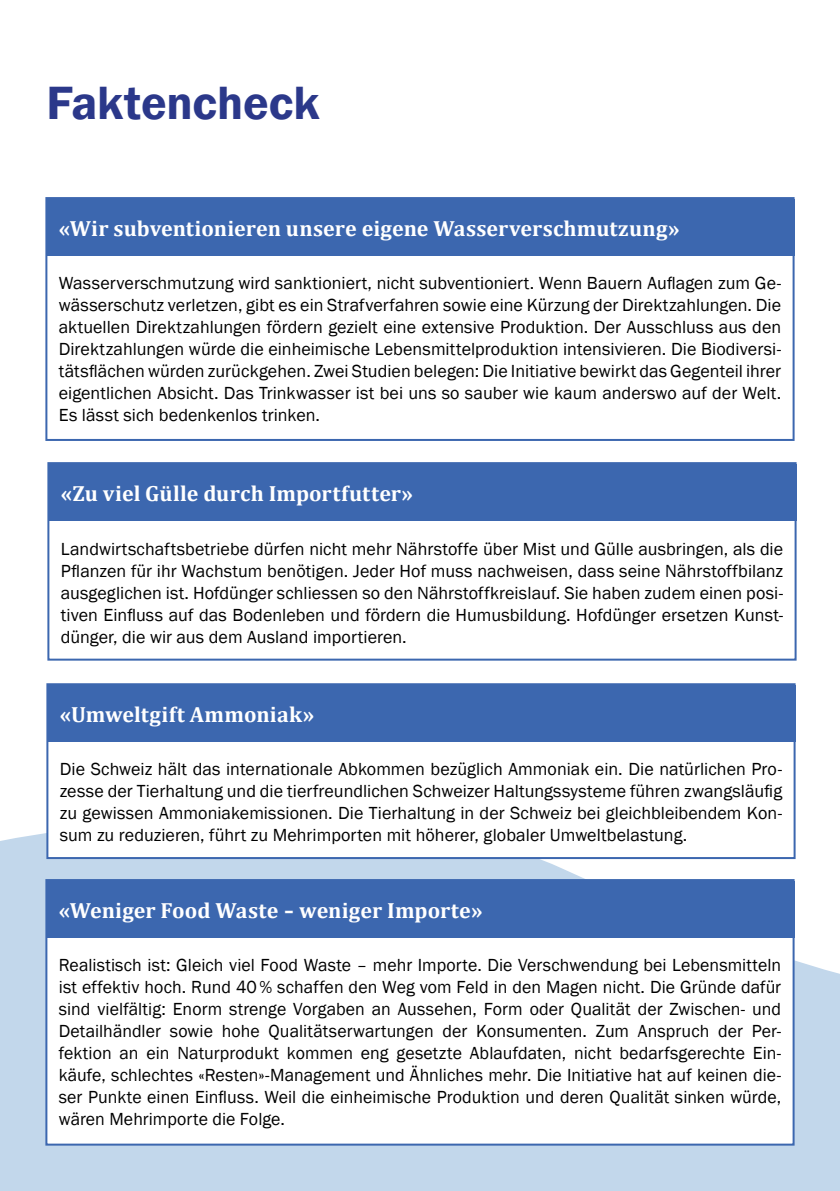
<style>
.page{position:relative;width:840px;height:1191px;background:#fff}
.page>*{position:absolute;margin:0;border:0;box-sizing:border-box;transform-origin:0 0}
.t1{font:600 48px "Franklin Gothic";letter-spacing:-.005em;color:#2b388a}
.t2{font:700 22px "Cambria";letter-spacing:.005em;color:#fff}
.t3{font:18px/22px "Franklin Gothic";letter-spacing:.005em;color:#000;text-align:justify}
</style>
<div class="page">
<div style="left:47px;top:199px;width:747px;height:57px;background:#3c67af"></div>
<div style="left:45px;top:197px;width:749px;height:244px;border:2px solid #3c67af"></div>
<div style="left:49px;top:464px;width:747px;height:57px;background:#3c67af"></div>
<div style="left:47px;top:462px;width:749px;height:198px;border:2px solid #3c67af"></div>
<svg style="left:0;top:765px;width:839px;height:426px;fill:#c2d7eb"></svg>
<div style="left:47px;top:684px;width:747px;height:174px;background:#fff"></div>
<div style="left:48px;top:685px;width:747px;height:57px;background:#3c67af"></div>
<div style="left:46px;top:683px;width:749px;height:176px;border:2px solid #3c67af"></div>
<div style="left:46px;top:880px;width:747px;height:264px;background:#fff"></div>
<div style="left:47px;top:881px;width:747px;height:56px;background:#3c67af"></div>
<div style="left:45px;top:879px;width:749px;height:266px;border:2px solid #3c67af"></div>
<h1 class="t1" style="left:46px;top:73px;width:274px">Faktencheck</h1>
<p class="t2" style="left:59px;top:213px;width:622px">«Wir subventionieren unsere eigene Wasserverschmutzung»</p>
<p class="t3" style="left:59px;top:272px;width:723px">Wasserverschmutzung wird sanktioniert, nicht subventioniert. Wenn Bauern Auflagen zum Ge&shy;wässerschutz verletzen, gibt es ein Strafverfahren sowie eine Kürzung der Direktzahlungen. Die aktuellen Direktzahlungen fördern gezielt eine extensive Produktion. Der Ausschluss aus den Direktzahlungen würde die einheimische Lebensmittelproduktion intensivieren. Die Biodiversi&shy;tätsflächen würden zurückgehen. Zwei Studien belegen: Die Initiative bewirkt das Gegenteil ihrer eigentlichen Absicht. Das Trinkwasser ist bei uns so sauber wie kaum anderswo auf der Welt.<br>Es lässt sich bedenkenlos trinken.</p>
<p class="t2" style="left:61px;top:478px;width:353px">«Zu viel Gülle durch Importfutter»</p>
<p class="t3" style="left:61px;top:538px;width:723px">Landwirtschaftsbetriebe dürfen nicht mehr Nährstoffe über Mist und Gülle ausbringen, als die Pflanzen für ihr Wachstum benötigen. Jeder Hof muss nachweisen, dass seine Nährstoffbilanz ausgeglichen ist. Hofdünger schliessen so den Nährstoffkreislauf. Sie haben zudem einen posi&shy;tiven Einfluss auf das Bodenleben und fördern die Humusbildung. Hofdünger ersetzen Kunst&shy;dünger, die wir aus dem Ausland importieren.</p>
<p class="t2" style="left:60px;top:699px;width:256px">«Umweltgift Ammoniak»</p>
<p class="t3" style="left:60px;top:758px;width:723px">Die Schweiz hält das internationale Abkommen bezüglich Ammoniak ein. Die natürlichen Pro&shy;zesse der Tierhaltung und die tierfreundlichen Schweizer Haltungssysteme führen zwangsläufig zu gewissen Ammoniakemissionen. Die Tierhaltung in der Schweiz bei gleichbleibendem Kon&shy;sum zu reduzieren, führt zu Mehrimporten mit höherer, globaler Umweltbelastung.</p>
<p class="t2" style="left:59px;top:895px;width:425px">«Weniger Food Waste - weniger Importe»</p>
<p class="t3" style="left:59px;top:954px;width:723px">Realistisch ist: Gleich viel Food Waste – mehr Importe. Die Verschwendung bei Lebensmitteln ist effektiv hoch. Rund 40% schaffen den Weg vom Feld in den Magen nicht. Die Gründe dafür sind vielfältig: Enorm strenge Vorgaben an Aussehen, Form oder Qualität der Zwischen- und Detailhändler sowie hohe Qualitätserwartungen der Konsumenten. Zum Anspruch der Per&shy;fektion an ein Naturprodukt kommen eng gesetzte Ablaufdaten, nicht bedarfsgerechte Ein&shy;käufe, schlechtes «Resten»-Management und Ähnliches mehr. Die Initiative hat auf keinen die&shy;ser Punkte einen Einfluss. Weil die einheimische Produktion und deren Qualität sinken würde, wären Mehrimporte die Folge.</p>
</div>
